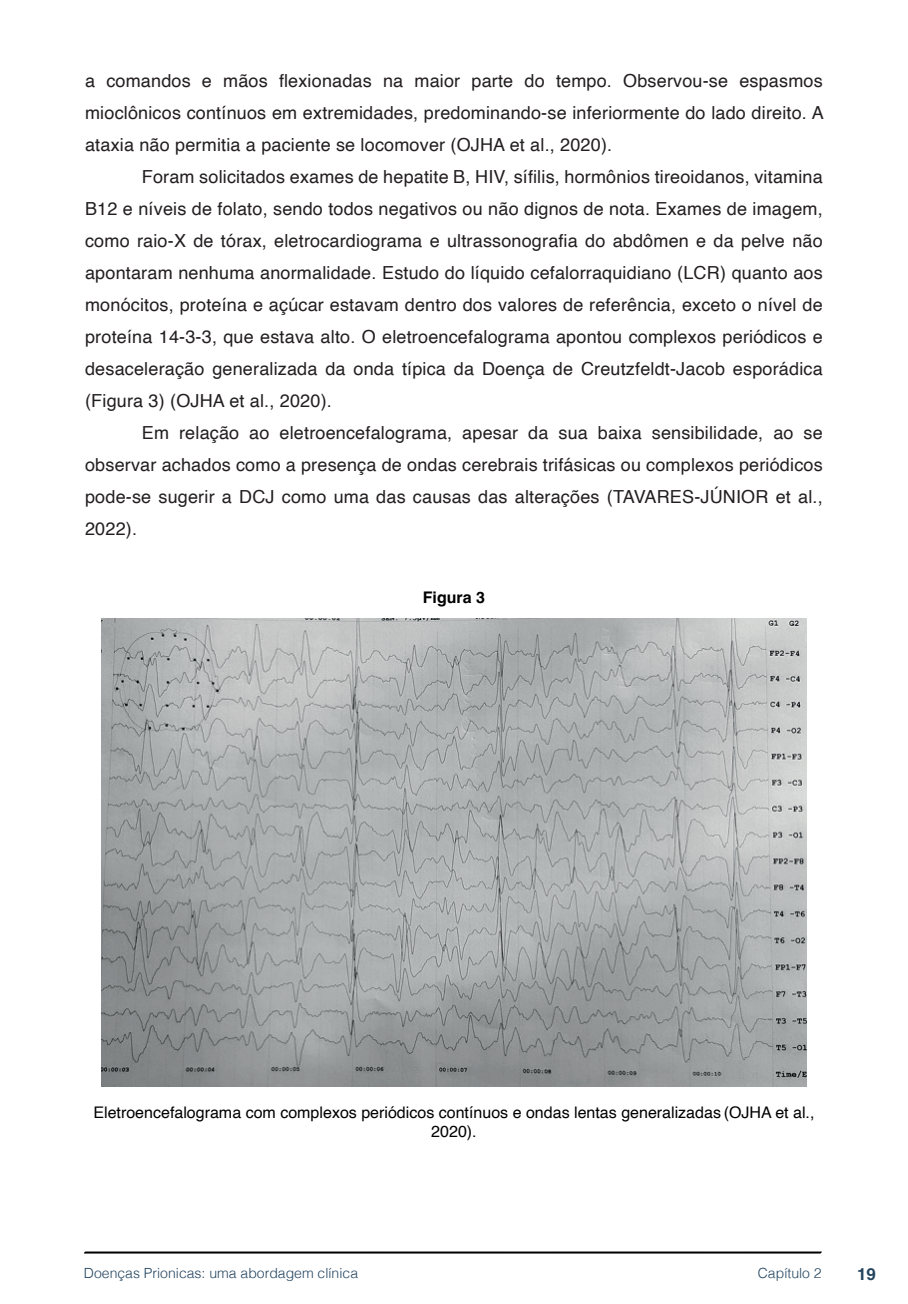
<style>
.page{position:relative;width:908px;height:1304px;background:#fff}
.page>*{position:absolute;margin:0;border:0;box-sizing:border-box;transform-origin:0 0}
.t1{font:18px/32px "Helvetica";letter-spacing:.01em;color:#231f20;text-align:justify}
.t2{font:700 16.8px "Helvetica";color:#23445f}
.t3{font:16px/19.2px "Helvetica";color:#000;text-align:center}
.t4{font:700 16px "Helvetica";color:#000}
.t5{font:300 14px "Helvetica";color:#23445f}
</style>
<div class="page">
<svg style="left:84px;top:1251px;width:737px;height:3px;background:#515151"></svg>
<img style="left:101px;top:618px;width:706px;height:469px">
<p class="t1" style="left:85px;top:65px;width:739px">a comandos e mãos flexionadas na maior parte do tempo. Observou-se espasmos mioclônicos contínuos em extremidades, predominando-se inferiormente do lado direito. A ataxia não permitia a paciente se locomover (OJHA et al., 2020).</p>
<p class="t1" style="left:85px;top:161px;width:738px;text-indent:57px">Foram solicitados exames de hepatite B, HIV, sífilis, hormônios tireoidanos, vitamina B12 e níveis de folato, sendo todos negativos ou não dignos de nota. Exames de imagem, como raio-X de tórax, eletrocardiograma e ultrassonografia do abdômen e da pelve não apontaram nenhuma anormalidade. Estudo do líquido cefalorraquidiano (LCR) quanto aos monócitos, proteína e açúcar estavam dentro dos valores de referência, exceto o nível de proteína 14-3-3, que estava alto. O eletroencefalograma apontou complexos periódicos e desaceleração generalizada da onda típica da Doença de Creutzfeldt-Jacob esporádica (Figura 3) (OJHA et al., 2020).</p>
<p class="t1" style="left:85px;top:417px;width:738px;text-indent:57px">Em relação ao eletroencefalograma, apesar da sua baixa sensibilidade, ao se observar achados como a presença de ondas cerebrais trifásicas ou complexos periódicos pode-se sugerir a DCJ como uma das causas das alterações (TAVARES-JÚNIOR et al., 2022).</p>
<p class="t4" style="left:422px;top:588px;width:64px">Figura 3</p>
<p class="t3" style="left:93px;top:1103px;width:722px">Eletroencefalograma com complexos periódicos contínuos e ondas lentas generalizadas (OJHA et al.,<br>2020).</p>
<p class="t5" style="left:84px;top:1261px;width:275px">Doenças Prionicas: uma abordagem clínica</p>
<p class="t5" style="left:757px;top:1261px;width:65px">Capítulo 2</p>
<p class="t2" style="left:856px;top:1264px;width:20px">19</p>
</div>
